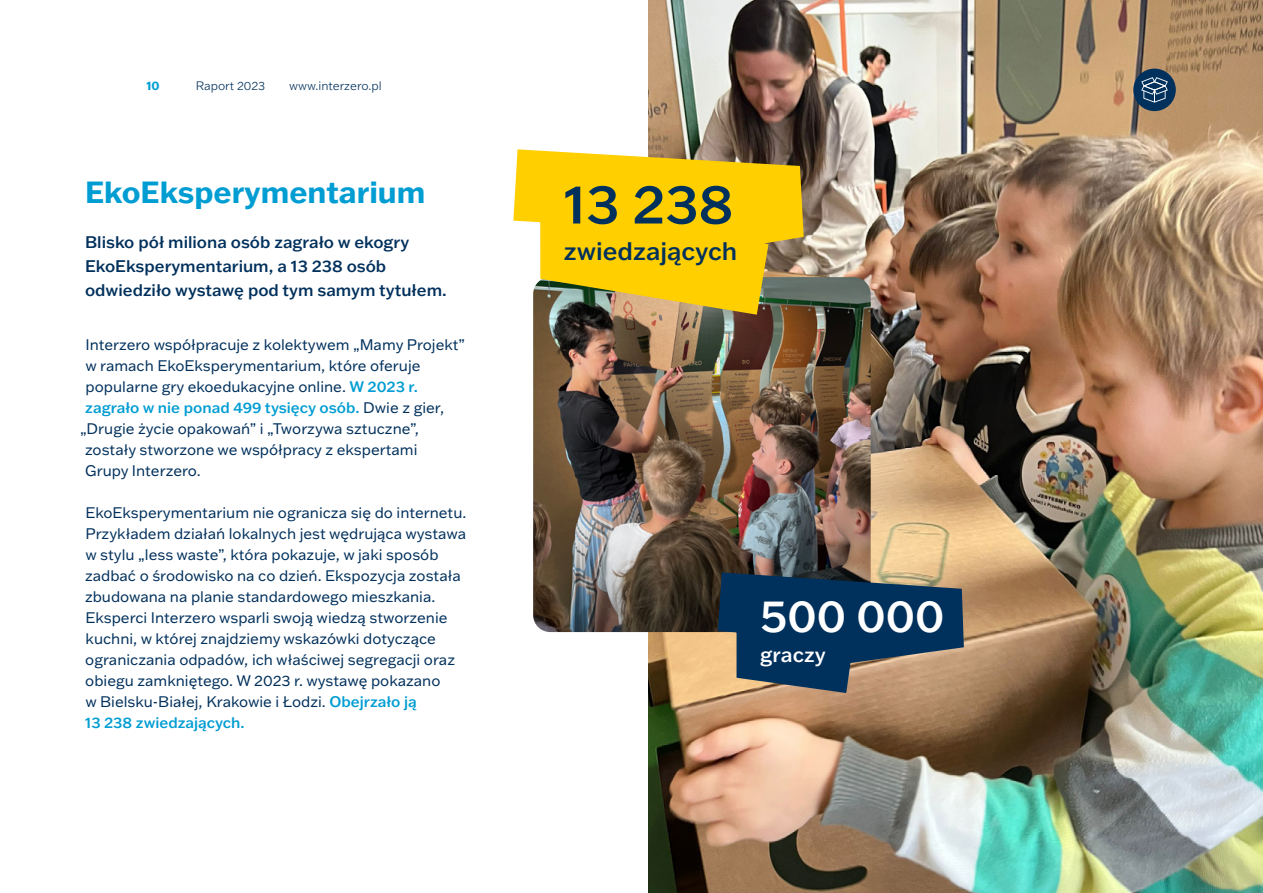
<style>
.page{position:relative;width:1263px;height:893px;background:#fff}
.page>*{position:absolute;margin:0;border:0;box-sizing:border-box;transform-origin:0 0}
.t1{font:500 54px "Franklin Gothic ATF";color:#00305c}
.t2{font:500 44.55px "Franklin Gothic ATF";color:#fff}
.t3{font:700 30px "Franklin Gothic ATF";color:#009dd3}
.t4{font:500 24.9px "Franklin Gothic ATF";color:#00305c}
.t5{font:500 20.55px "Franklin Gothic ATF";color:#fff}
.t6{font:500 16.5px/24px "Franklin Gothic ATF";color:#00305c}
.t7{font:15px/21px "Franklin Gothic ATF";color:#00305c}
.t8{font:500 15px "Franklin Gothic ATF";color:#009dd3}
.t9{font:300 12px "Franklin Gothic ATF";color:#00305c}
.t10{font:700 12px "Franklin Gothic ATF";color:#009dd3}
.s1{font-weight:500;color:#009dd3}
.s2{font-weight:400;color:#00305c}
</style>
<div class="page">
<img style="left:648px;top:0;width:615px;height:893px">
<div style="left:1133px;top:69px;width:43px;height:42px;background:#00305c;border-radius:50%"></div>
<svg style="left:1141px;top:77px;width:27px;height:26px"></svg>
<img style="left:533px;top:356px;width:338px;height:185px">
<img style="left:513px;top:112px;width:750px;height:244px">
<img style="left:533px;top:541px;width:730px;height:185px">
<p class="t10" style="left:147px;top:77px;width:15px">10</p>
<p class="t9" style="left:196px;top:78px;width:71px">Raport 2023</p>
<p class="t9" style="left:289px;top:78px;width:94px">www.interzero.pl</p>
<h3 class="t3" style="left:85px;top:172px;width:342px">EkoEksperymentarium</h3>
<p class="t6" style="left:85px;top:229px;width:363px">Blisko pół miliona osób zagrało w ekogry<br>EkoEksperymentarium, a 13 238 osób odwiedziło wystawę pod tym samym tytułem.</p>
<p class="t7" style="left:85px;top:333px;width:381px">Interzero współpracuje z kolektywem „Mamy Projekt”</p>
<p class="t7" style="left:85px;top:354px;width:337px">w ramach EkoEksperymentarium, które oferuje</p>
<p class="t7" style="left:86px;top:375px;width:334px">popularne gry ekoedukacyjne online. <span class="s1">W 2023 r.</span></p>
<p class="t8" style="left:85px;top:397px;width:360px">zagrało w nie ponad 499 tysięcy osób. <span class="s2">Dwie z gier,</span></p>
<p class="t7" style="left:80px;top:417px;width:340px">„Drugie życie opakowań” i „Tworzywa sztuczne”,</p>
<p class="t7" style="left:85px;top:438px;width:334px">zostały stworzone we współpracy z ekspertami</p>
<p class="t7" style="left:85px;top:459px;width:117px">Grupy Interzero.</p>
<p class="t7" style="left:85px;top:501px;width:383px">EkoEksperymentarium nie ogranicza się do internetu.<br>Przykładem działań lokalnych jest wędrująca wystawa w stylu „less waste”, która pokazuje, w jaki sposób zadbać o środowisko na co dzień. Ekspozycja została zbudowana na planie standardowego mieszkania.<br>Eksperci Interzero wsparli swoją wiedzą stworzenie kuchni, w której znajdziemy wskazówki dotyczące ograniczania odpadów, ich właściwej segregacji oraz obiegu zamkniętego. W 2023 r. wystawę pokazano<br>w Bielsku-Białej, Krakowie i Łodzi. <span class="s1">Obejrzało ją<br>13 238 zwiedzających.</span></p>
<h1 class="t1" style="left:564px;top:168px;width:171px">13 238</h1>
<h3 class="t4" style="left:564px;top:234px;width:175px">zwiedzających</h3>
<h2 class="t2" style="left:760px;top:586px;width:186px">500 000</h2>
<h3 class="t5" style="left:760px;top:641px;width:67px">graczy</h3>
</div>
